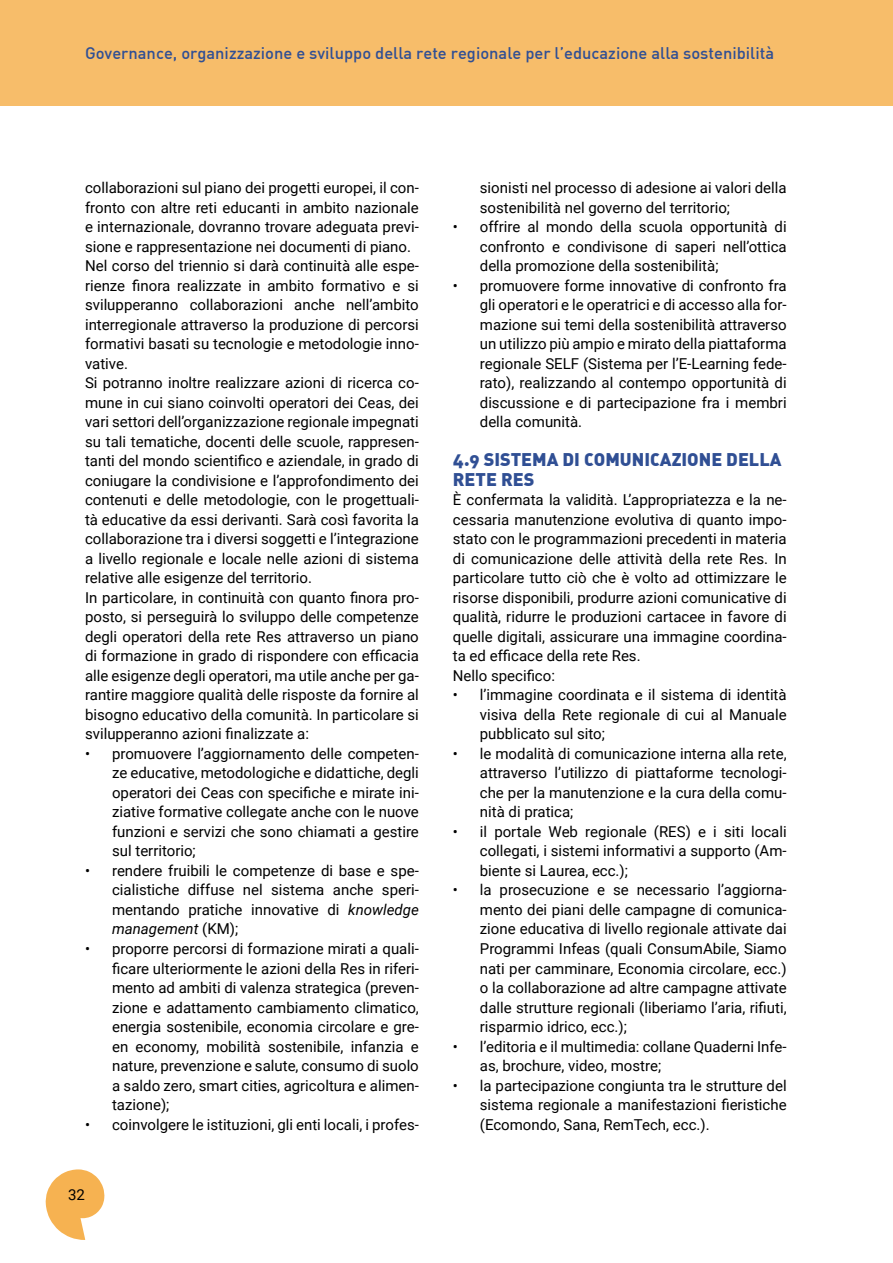
<style>
.page{position:relative;width:893px;height:1263px;background:#fff}
.page>*{position:absolute;margin:0;border:0;box-sizing:border-box;transform-origin:0 0}
.t1{font:900 18px/19.5px "DIN Alternate";color:#304f94}
.t2{font:500 16.5px "DIN";color:#304f94}
.t3{font:15px/19.5px "Roboto";color:#000;text-align:justify}
.s1{font-style:italic}
</style>
<div class="page">
<svg style="left:45px;top:1169px;width:60px;height:71px"></svg>
<div style="left:0;top:0;width:893px;height:106px;background:#f7bd6a"></div>
<p class="t2" style="left:85px;top:42px;width:691px">Governance, organizzazione e sviluppo della rete regionale per l’educazione alla sostenibilità</p>
<p class="t3" style="left:85px;top:178px;width:335px;text-align:left">collaborazioni sul piano dei progetti europei, il con&shy;fronto con altre reti educanti in ambito nazionale e internazionale, dovranno trovare adeguata previ&shy;sione e rappresentazione nei documenti di piano.<br>Nel corso del triennio si darà continuità alle espe&shy;rienze finora realizzate in ambito formativo e si svilupperanno collaborazioni anche nell’ambito interregionale attraverso la produzione di percorsi formativi basati su tecnologie e metodologie inno&shy;vative.<br>Si potranno inoltre realizzare azioni di ricerca co&shy;mune in cui siano coinvolti operatori dei Ceas, dei vari settori dell’organizzazione regionale impegnati su tali tematiche, docenti delle scuole, rappresen&shy;tanti del mondo scientifico e aziendale, in grado di coniugare la condivisione e l’approfondimento dei contenuti e delle metodologie, con le progettuali&shy;tà educative da essi derivanti. Sarà così favorita la collaborazione tra i diversi soggetti e l’integrazione a livello regionale e locale nelle azioni di sistema relative alle esigenze del territorio.<br>In particolare, in continuità con quanto finora pro&shy;posto, si perseguirà lo sviluppo delle competenze degli operatori della rete Res attraverso un piano di formazione in grado di rispondere con efficacia alle esigenze degli operatori, ma utile anche per ga&shy;rantire maggiore qualità delle risposte da fornire al bisogno educativo della comunità. In particolare si svilupperanno azioni finalizzate a:</p>
<p class="t3" style="left:112px;top:743px;width:308px;text-indent:-27px">• promuovere l’aggiornamento delle competen&shy;ze educative, metodologiche e didattiche, degli operatori dei Ceas con specifiche e mirate ini&shy;ziative formative collegate anche con le nuove funzioni e servizi che sono chiamati a gestire sul territorio;</p>
<p class="t3" style="left:112px;top:860px;width:308px;text-indent:-27px">• rendere fruibili le competenze di base e spe&shy;cialistiche diffuse nel sistema anche speri&shy;mentando pratiche innovative di <span class="s1">knowledge management</span> (KM);</p>
<p class="t3" style="left:112px;top:938px;width:308px;text-indent:-27px">• proporre percorsi di formazione mirati a quali&shy;ficare ulteriormente le azioni della Res in riferi&shy;mento ad ambiti di valenza strategica (preven&shy;zione e adattamento cambiamento climatico, energia sostenibile, economia circolare e gre&shy;en economy, mobilità sostenibile, infanzia e nature, prevenzione e salute, consumo di suolo a saldo zero, smart cities, agricoltura e alimen&shy;tazione);</p>
<p class="t3" style="left:85px;top:1114px;width:335px">• coinvolgere le istituzioni, gli enti locali, i profes-</p>
<p class="t3" style="left:68px;top:1184px;width:18px">32</p>
<p class="t3" style="left:480px;top:178px;width:308px">sionisti nel processo di adesione ai valori della sostenibilità nel governo del territorio;</p>
<p class="t3" style="left:480px;top:217px;width:308px;text-indent:-27px">• offrire al mondo della scuola opportunità di confronto e condivisone di saperi nell’ottica della promozione della sostenibilità;</p>
<p class="t3" style="left:480px;top:275px;width:308px;text-indent:-27px">• promuovere forme innovative di confronto fra gli operatori e le operatrici e di accesso alla for&shy;mazione sui temi della sostenibilità attraverso un utilizzo più ampio e mirato della piattaforma regionale SELF (Sistema per l’E-Learning fede&shy;rato), realizzando al contempo opportunità di discussione e di partecipazione fra i membri della comunità.</p>
<p class="t1" style="left:453px;top:449px;width:330px">4.9 SISTEMA DI COMUNICAZIONE DELLA<br>RETE RES</p>
<p class="t3" style="left:453px;top:490px;width:335px;text-align:left">È confermata la validità. L’appropriatezza e la ne&shy;cessaria manutenzione evolutiva di quanto impo&shy;stato con le programmazioni precedenti in materia di comunicazione delle attività della rete Res. In particolare tutto ciò che è volto ad ottimizzare le risorse disponibili, produrre azioni comunicative di qualità, ridurre le produzioni cartacee in favore di quelle digitali, assicurare una immagine coordina&shy;ta ed efficace della rete Res.<br>Nello specifico:</p>
<p class="t3" style="left:480px;top:685px;width:308px;text-indent:-27px">• l’immagine coordinata e il sistema di identità visiva della Rete regionale di cui al Manuale pubblicato sul sito;</p>
<p class="t3" style="left:480px;top:743px;width:308px;text-indent:-27px">• le modalità di comunicazione interna alla rete, attraverso l’utilizzo di piattaforme tecnologi&shy;che per la manutenzione e la cura della comu&shy;nità di pratica;</p>
<p class="t3" style="left:480px;top:821px;width:308px;text-indent:-27px">• il portale Web regionale (RES) e i siti locali collegati, i sistemi informativi a supporto (Am&shy;biente si Laurea, ecc.);</p>
<p class="t3" style="left:480px;top:880px;width:308px;text-indent:-27px">• la prosecuzione e se necessario l’aggiorna&shy;mento dei piani delle campagne di comunica&shy;zione educativa di livello regionale attivate dai Programmi Infeas (quali ConsumAbile, Siamo nati per camminare, Economia circolare, ecc.) o la collaborazione ad altre campagne attivate dalle strutture regionali (liberiamo l’aria, rifiuti, risparmio idrico, ecc.);</p>
<p class="t3" style="left:480px;top:1036px;width:308px;text-indent:-27px">• l’editoria e il multimedia: collane Quaderni Infe&shy;as, brochure, video, mostre;</p>
<p class="t3" style="left:480px;top:1075px;width:308px;text-indent:-27px">• la partecipazione congiunta tra le strutture del sistema regionale a manifestazioni fieristiche (Ecomondo, Sana, RemTech, ecc.).</p>
</div>
